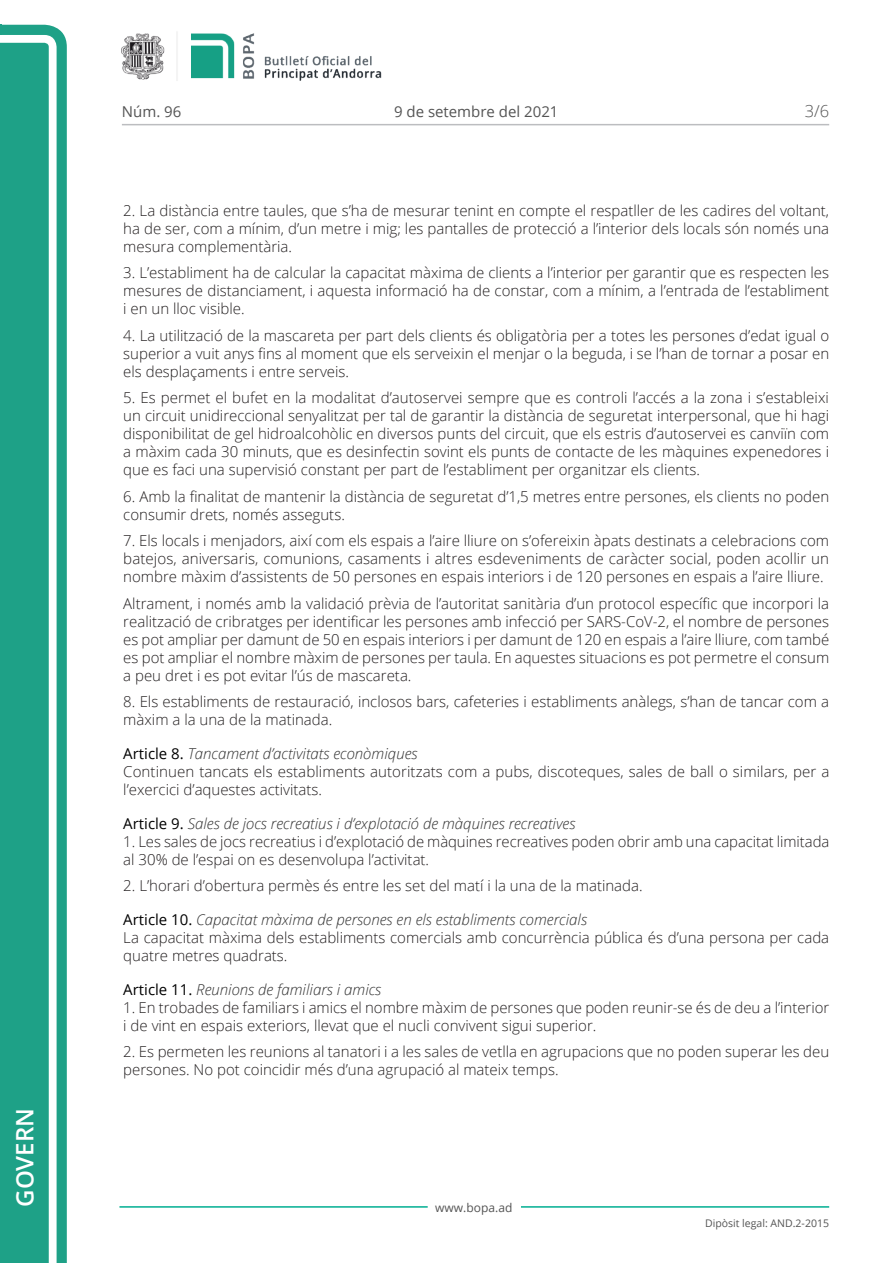
<style>
.page{position:relative;width:893px;height:1263px;background:#fff}
.page>*{position:absolute;margin:0;border:0;box-sizing:border-box;transform-origin:0 0}
.t1{font:600 24px "Open Sans";color:#fff}
.t2{font:300 16.5px "Open Sans";color:#545454}
.Body_text{font:300 15px/18px "Open Sans";color:#231f20}
.Titol_7{font:italic 300 15px "Open Sans";color:#303030}
.t3{font:15px "Open Sans";color:#545454}
.t4{font:12px "Open Sans";color:#545454}
.t5{font:10.5px "Open Sans";color:#545454}
.s1{font-weight:400;font-style:normal;color:#000}
</style>
<div class="page">
<svg style="left:0;top:25px;width:67px;height:1238px;fill:#1ea187"></svg>
<div style="left:0;top:43px;width:49px;height:1220px;background:#1ea187"></div>
<img style="left:122px;top:32px;width:260px;height:49px">
<hr style="left:119px;top:1206px;width:309px;height:2px;background:#00ae91">
<hr style="left:521px;top:1206px;width:308px;height:2px;background:#00ae91">
<hr style="left:122px;top:124px;width:707px;height:1px;background:#bcbdc0">
<h1 class="t1" style="left:8px;top:1207px;width:100px;rotate:-90deg">Govern</h1>
<p class="t3" style="left:122px;top:102px;width:61px">Núm. 96</p>
<p class="t3" style="left:394px;top:102px;width:166px">9 de setembre del 2021</p>
<p class="t2" style="left:805px;top:100px;width:26px">3/6</p>
<p class="Body_text" style="left:123px;top:201px;width:707px;text-align:justify">2. La distància entre taules, que s’ha de mesurar tenint en compte el respatller de les cadires del voltant, ha de ser, com a mínim, d’un metre i mig; les pantalles de protecció a l’interior dels locals són només una mesura complementària.</p>
<p class="Body_text" style="left:123px;top:263px;width:707px;text-align:justify">3. L’establiment ha de calcular la capacitat màxima de clients a l’interior per garantir que es respecten les mesures de distanciament, i aquesta informació ha de constar, com a mínim, a l’entrada de l’establiment i en un lloc visible.</p>
<p class="Body_text" style="left:123px;top:326px;width:707px;text-align:justify">4. La utilització de la mascareta per part dels clients és obligatòria per a totes les persones d’edat igual o superior a vuit anys fins al moment que els serveixin el menjar o la beguda, i se l’han de tornar a posar en els desplaçaments i entre serveis.</p>
<p class="Body_text" style="left:123px;top:388px;width:707px;text-align:justify">5. Es permet el bufet en la modalitat d’autoservei sempre que es controli l’accés a la zona i s’estableixi un circuit unidireccional senyalitzat per tal de garantir la distància de seguretat interpersonal, que hi hagi disponibilitat de gel hidroalcohòlic en diversos punts del circuit, que els estris d’autoservei es canviïn com a màxim cada 30 minuts, que es desinfectin sovint els punts de contacte de les màquines expenedores i que es faci una supervisió constant per part de l’establiment per organitzar els clients.</p>
<p class="Body_text" style="left:123px;top:487px;width:707px">6. Amb la finalitat de mantenir la distància de seguretat d’1,5 metres entre persones, els clients no poden consumir drets, només asseguts.</p>
<p class="Body_text" style="left:123px;top:531px;width:707px;text-align:justify">7. Els locals i menjadors, així com els espais a l’aire lliure on s’ofereixin àpats destinats a celebracions com batejos, aniversaris, comunions, casaments i altres esdeveniments de caràcter social, poden acollir un nombre màxim d’assistents de 50 persones en espais interiors i de 120 persones en espais a l’aire lliure.</p>
<p class="Body_text" style="left:123px;top:594px;width:707px;text-align:justify">Altrament, i només amb la validació prèvia de l’autoritat sanitària d’un protocol específic que incorpori la realització de cribratges per identificar les persones amb infecció per SARS-CoV-2, el nombre de persones es pot ampliar per damunt de 50 en espais interiors i per damunt de 120 en espais a l’aire lliure, com també es pot ampliar el nombre màxim de persones per taula. En aquestes situacions es pot permetre el consum a peu dret i es pot evitar l’ús de mascareta.</p>
<p class="Body_text" style="left:123px;top:692px;width:707px">8. Els establiments de restauració, inclosos bars, cafeteries i establiments anàlegs, s’han de tancar com a màxim a la una de la matinada.</p>
<p class="Titol_7" style="left:123px;top:743px;width:296px"><span class="s1">Article 8.</span> Tancament d’activitats econòmiques</p>
<p class="Body_text" style="left:123px;top:762px;width:707px">Continuen tancats els establiments autoritzats com a pubs, discoteques, sales de ball o similars, per a l’exercici d’aquestes activitats.</p>
<p class="Titol_7" style="left:123px;top:813px;width:454px"><span class="s1">Article 9.</span> Sales de jocs recreatius i d’explotació de màquines recreatives</p>
<p class="Body_text" style="left:123px;top:832px;width:708px">1. Les sales de jocs recreatius i d’explotació de màquines recreatives poden obrir amb una capacitat limitada al 30% de l’espai on es desenvolupa l’activitat.</p>
<p class="Body_text" style="left:123px;top:876px;width:521px">2. L’horari d’obertura permès és entre les set del matí i la una de la matinada.</p>
<p class="Titol_7" style="left:123px;top:909px;width:465px"><span class="s1">Article 10.</span> Capacitat màxima de persones en els establiments comercials</p>
<p class="Body_text" style="left:123px;top:928px;width:707px">La capacitat màxima dels establiments comercials amb concurrència pública és d’una persona per cada quatre metres quadrats.</p>
<p class="Titol_7" style="left:123px;top:979px;width:260px"><span class="s1">Article 11.</span> Reunions de familiars i amics</p>
<p class="Body_text" style="left:123px;top:998px;width:707px">1. En trobades de familiars i amics el nombre màxim de persones que poden reunir-se és de deu a l’interior i de vint en espais exteriors, llevat que el nucli convivent sigui superior.</p>
<p class="Body_text" style="left:123px;top:1042px;width:707px">2. Es permeten les reunions al tanatori i a les sales de vetlla en agrupacions que no poden superar les deu persones. No pot coincidir més d’una agrupació al mateix temps.</p>
<p class="t4" style="left:435px;top:1199px;width:79px">www.bopa.ad</p>
<p class="t5" style="left:705px;top:1216px;width:125px">Dipòsit legal: AND.2-2015</p>
</div>
